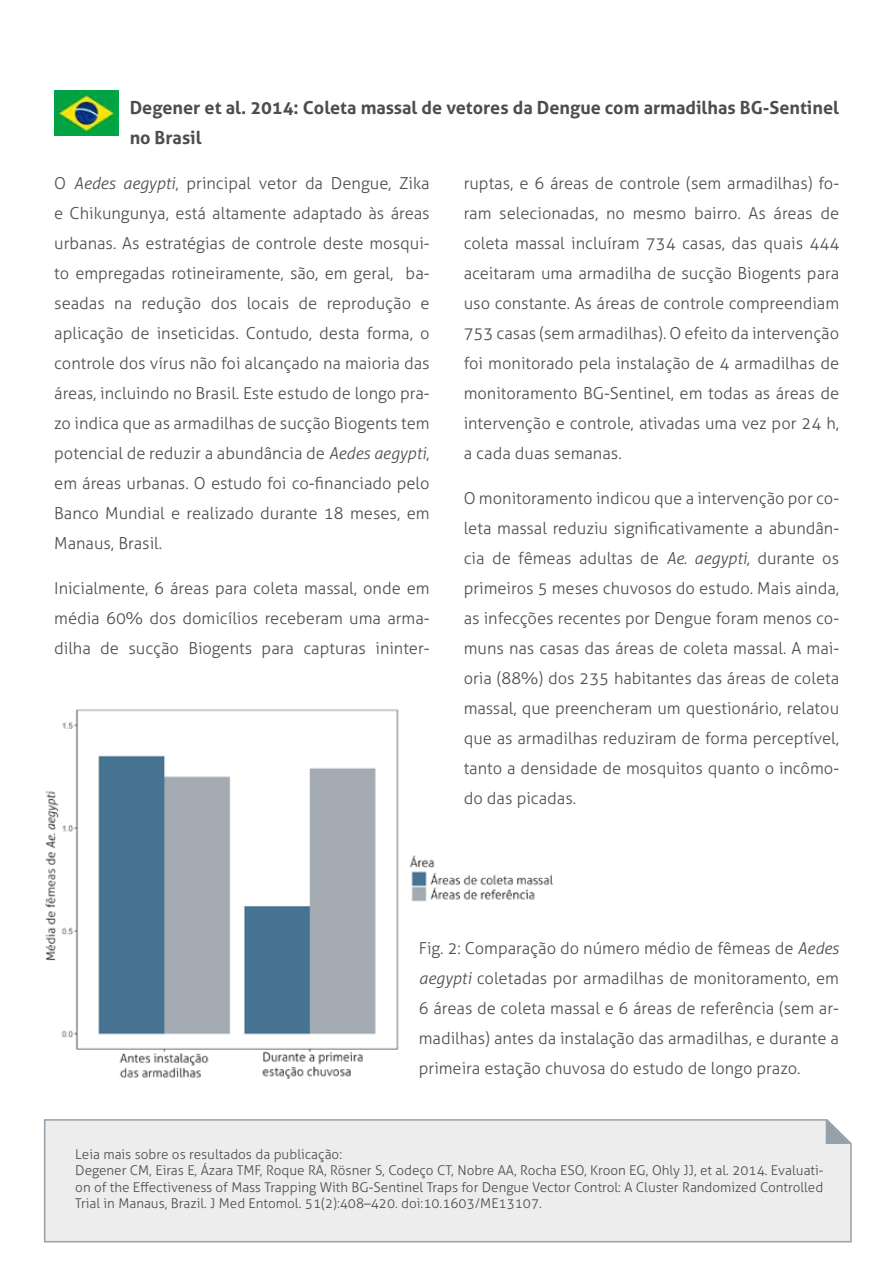
<style>
.page{position:relative;width:893px;height:1263px;background:#fff}
.page>*{position:absolute;margin:0;border:0;box-sizing:border-box;transform-origin:0 0}
.t1{font:700 18px/30px "Aller";color:#4d4d4f}
.t2{font:300 16.5px/30px "Aller";color:#4d4d4f;text-align:justify}
.t3{font:300 13.5px/16.2px "Aller";color:#4d4d4f}
.s1{font-style:italic}
</style>
<div class="page">
<div style="left:44px;top:1119px;width:808px;height:124px;background:#ededee"></div>
<svg style="left:826px;top:1119px;width:24px;height:25px"></svg>
<img style="left:54px;top:90px;width:65px;height:45px">
<img style="left:45px;top:709px;width:508px;height:370px">
<p class="t1" style="left:130px;top:92px;width:711px">Degener et al. 2014: Coleta massal de vetores da Dengue com armadilhas BG-Sentinel no Brasil</p>
<p class="t2" style="left:54px;top:168px;width:377px">O <span class="s1">Aedes aegypti</span>, principal vetor da Dengue, Zika e Chikungunya, está altamente adaptado às áreas urbanas. As estratégias de controle deste mosqui&shy;to empregadas rotineiramente, são, em geral, ba&shy;seadas na redução dos locais de reprodução e aplicação de inseticidas. Contudo, desta forma, o controle dos vírus não foi alcançado na maioria das áreas, incluindo no Brasil. Este estudo de longo pra&shy;zo indica que as armadilhas de sucção Biogents tem potencial de reduzir a abundância de <span class="s1">Aedes aegypti</span>, em áreas urbanas. O estudo foi co-financiado pelo Banco Mundial e realizado durante 18 meses, em Manaus, Brasil.</p>
<p class="t2" style="left:54px;top:573px;width:377px">Inicialmente, 6 áreas para coleta massal, onde em média 60% dos domicílios receberam uma arma&shy;dilha de sucção Biogents para capturas ininter-</p>
<p class="t2" style="left:464px;top:168px;width:377px">ruptas, e 6 áreas de controle (sem armadilhas) fo&shy;ram selecionadas, no mesmo bairro. As áreas de coleta massal incluíram 734 casas, das quais 444 aceitaram uma armadilha de sucção Biogents para uso constante. As áreas de controle compreendiam 753 casas (sem armadilhas). O efeito da intervenção foi monitorado pela instalação de 4 armadilhas de monitoramento BG-Sentinel, em todas as áreas de intervenção e controle, ativadas uma vez por 24 h, a cada duas semanas.</p>
<p class="t2" style="left:464px;top:483px;width:377px">O monitoramento indicou que a intervenção por co&shy;leta massal reduziu significativamente a abundân&shy;cia de fêmeas adultas de <span class="s1">Ae. aegypti,</span> durante os primeiros 5 meses chuvosos do estudo. Mais ainda, as infecções recentes por Dengue foram menos co&shy;muns nas casas das áreas de coleta massal. A mai&shy;oria (88%) dos 235 habitantes das áreas de coleta massal, que preencheram um questionário, relatou que as armadilhas reduziram de forma perceptível, tanto a densidade de mosquitos quanto o incômo&shy;do das picadas.</p>
<p class="t2" style="left:419px;top:933px;width:422px">Fig. 2: Comparação do número médio de fêmeas de <span class="s1">Aedes aegypti</span> coletadas por armadilhas de monitoramento, em 6 áreas de coleta massal e 6 áreas de referência (sem ar&shy;madilhas) antes da instalação das armadilhas, e durante a primeira estação chuvosa do estudo de longo prazo.</p>
<p class="t3" style="left:75px;top:1146px;width:750px">Leia mais sobre os resultados da publicação:<br>Degener CM, Eiras E, Ázara TMF, Roque RA, Rösner S, Codeço CT, Nobre AA, Rocha ESO, Kroon EG, Ohly JJ, et al. 2014. Evaluati&shy;on of the Effectiveness of Mass Trapping With BG-Sentinel Traps for Dengue Vector Control: A Cluster Randomized Controlled Trial in Manaus, Brazil. J Med Entomol. 51(2):408–420. doi:10.1603/ME13107.</p>
</div>
